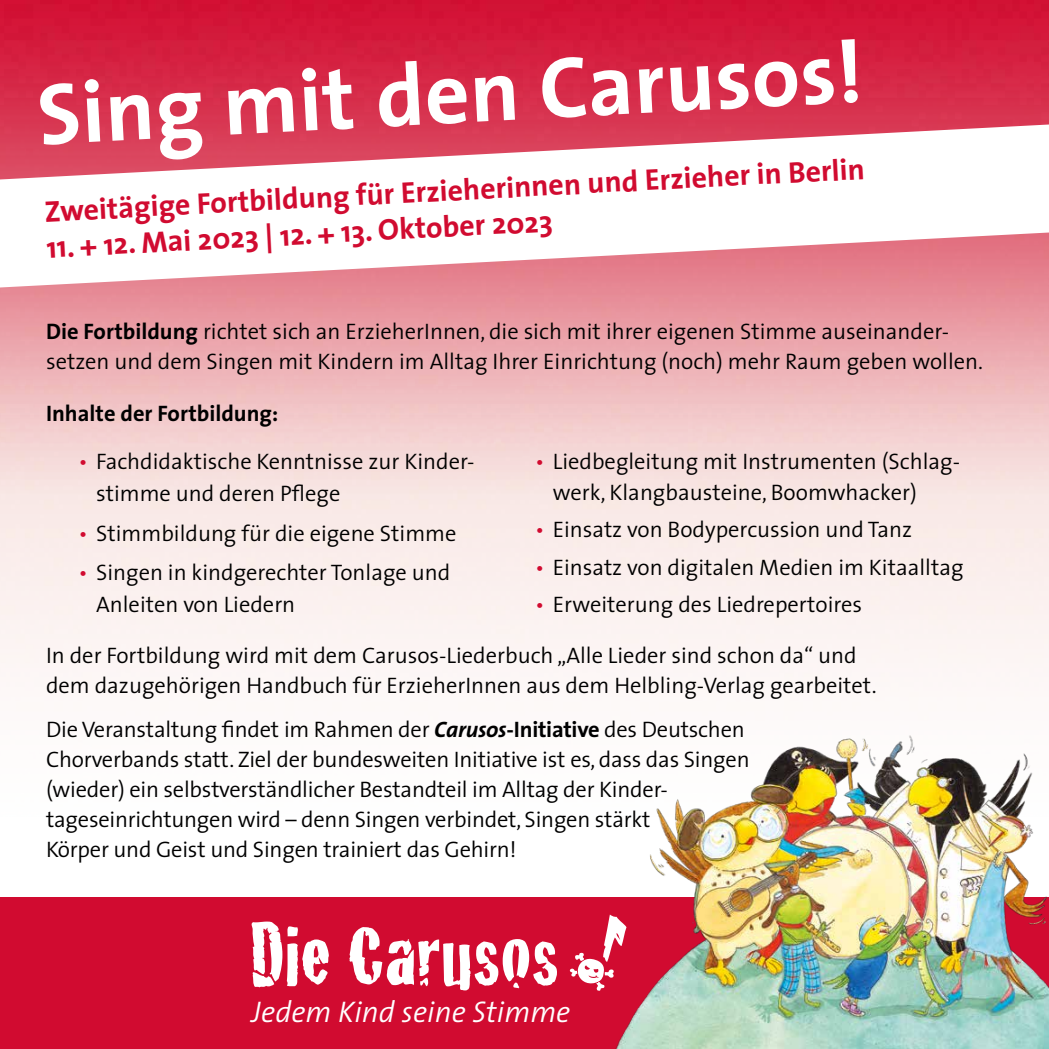
<style>
.page{position:relative;width:1049px;height:1049px;background:#fff}
.page>*{position:absolute;margin:0;border:0;box-sizing:border-box;transform-origin:0 0}
.t1{font:700 87.5px "The Sans";color:#fff}
.t2{font:700 30px "The Sans";color:#d10b30}
.t3{font:italic 300 30px "The Sans";color:#fff}
.t4{font:300 22.5px/30px "The Sans";color:#000}
.t5{font:700 22.5px "The Sans";color:#000}
.s1{font-weight:700}
.s2{color:#d10b30}
.s3{font-weight:700;font-style:italic}
</style>
<div class="page">
<img style="left:0;top:0;width:1049px;height:503px">
<div style="left:0;top:897px;width:1049px;height:152px;background:#d10b30"></div>
<svg style="left:0;top:124px;width:1049px;height:163px"></svg>
<img style="left:568px;top:677px;width:481px;height:372px">
<svg style="left:252px;top:921px;width:77px;height:66px"></svg>
<svg style="left:349px;top:927px;width:208px;height:63px"></svg>
<svg style="left:570px;top:914px;width:56px;height:77px"></svg>
<h1 class="t1" style="left:34px;top:59px;width:828px;rotate:-3deg">Sing mit den Carusos!</h1>
<h2 class="t2" style="left:44px;top:192px;width:823px;rotate:-3deg">Zweitägige Fortbildung für Erzieherinnen und Erzieher in Berlin</h2>
<h2 class="t2" style="left:45px;top:228px;width:508px;rotate:-3deg">11. + 12. Mai 2023 | 12. + 13. Oktober 2023</h2>
<p class="t4" style="left:46px;top:317px;width:938px"><span class="s1">Die Fortbildung</span> richtet sich an ErzieherInnen, die sich mit ihrer eigenen Stimme auseinander&shy;setzen und dem Singen mit Kindern im Alltag Ihrer Einrichtung (noch) mehr Raum geben wollen.</p>
<p class="t5" style="left:46px;top:399px;width:234px">Inhalte der Fortbildung:</p>
<p class="t4" style="left:553px;top:446px;width:409px;text-indent:-18px"><span class="s2">•</span> Liedbegleitung mit Instrumenten (Schlag&shy;werk, Klangbausteine, Boomwhacker)</p>
<p class="t4" style="left:535px;top:515px;width:379px"><span class="s2">•</span> Einsatz von Bodypercussion und Tanz</p>
<p class="t4" style="left:535px;top:552px;width:430px"><span class="s2">•</span> Einsatz von digitalen Medien im Kitaalltag</p>
<p class="t4" style="left:535px;top:590px;width:329px"><span class="s2">•</span> Erweiterung des Liedrepertoires</p>
<p class="t4" style="left:46px;top:640px;width:832px">In der Fortbildung wird mit dem Carusos-Liederbuch „Alle Lieder sind schon da“ und dem dazugehörigen Handbuch für ErzieherInnen aus dem Helbling-Verlag gearbeitet.</p>
<p class="t4" style="left:46px;top:714px;width:705px">Die Veranstaltung findet im Rahmen der <span class="s3">Carusos</span><span class="s1">-Initiative</span> des Deutschen Chorverbands statt. Ziel der bundesweiten Initiative ist es, dass das Singen (wieder) ein selbstverständlicher Bestandteil im Alltag der Kinder&shy;tageseinrichtungen wird – denn Singen verbindet, Singen stärkt<br>Körper und Geist und Singen trainiert das Gehirn!</p>
<p class="t4" style="left:96px;top:446px;width:380px;line-height:32.2px;text-indent:-18px"><span class="s2">•</span> Fachdidaktische Kenntnisse zur Kinder&shy;stimme und deren Pflege</p>
<p class="t4" style="left:78px;top:518px;width:380px"><span class="s2">•</span> Stimmbildung für die eigene Stimme</p>
<p class="t4" style="left:96px;top:557px;width:356px;line-height:32.2px;text-indent:-18px"><span class="s2">•</span> Singen in kindgerechter Tonlage und<br>Anleiten von Liedern</p>
<h2 class="t3" style="left:252px;top:992px;width:320px">Jedem Kind seine Stimme</h2>
</div>
